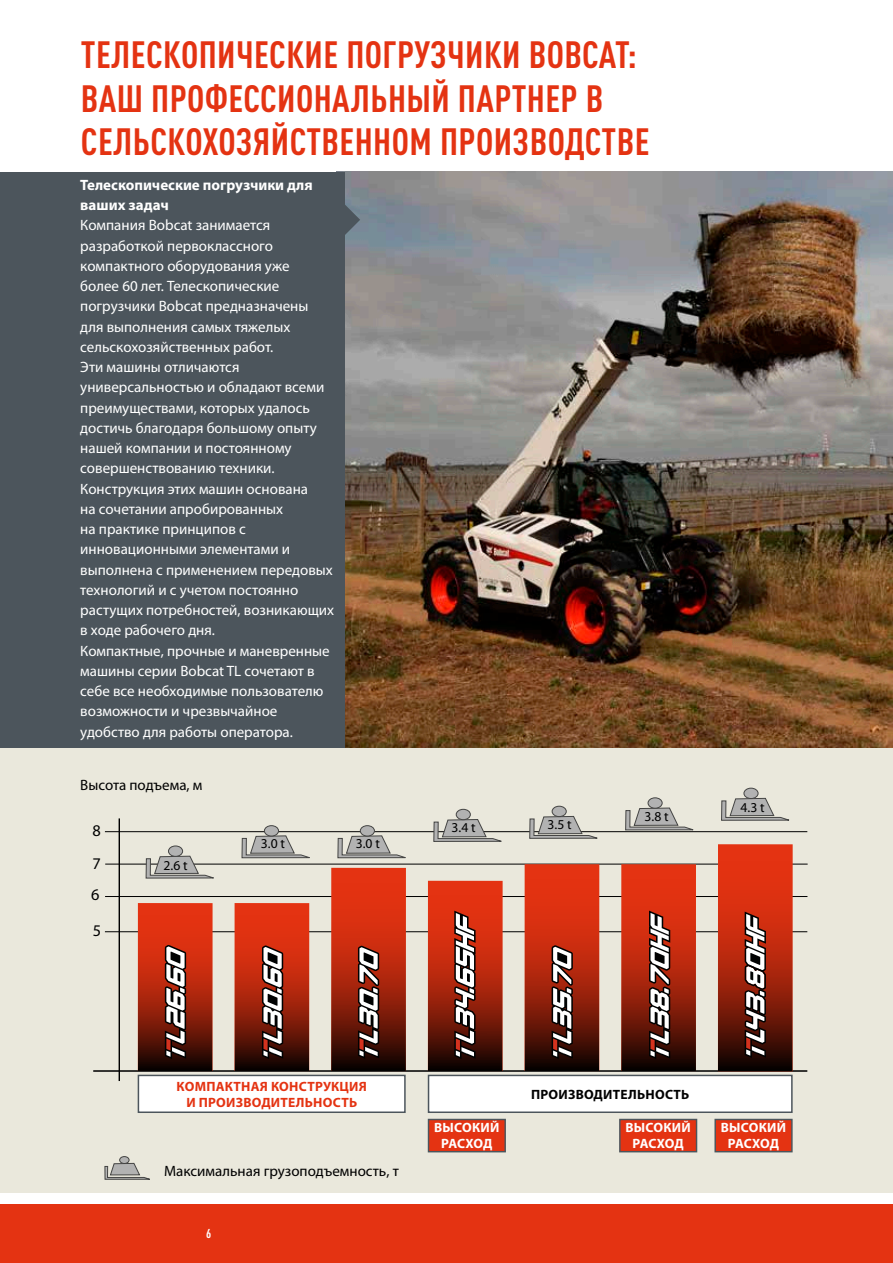
<style>
.page{position:relative;width:893px;height:1263px;background:#fff}
.page>*{position:absolute;margin:0;border:0;box-sizing:border-box;transform-origin:0 0}
.t1{font:700 condensed 37.5px/43.5px "DIN Pro";letter-spacing:.01em;color:#e43312}
.t2{font:16.35px/36px "Myriad Pro";color:#000}
.t3{font:15px/20.2px "Myriad Pro";color:#fff}
.t4{font:15px "Myriad Pro";color:#000}
.t5{font:700 15px/20.2px "Myriad Pro";color:#fff}
.t6{font:13.65px "Myriad Pro";color:#000}
.t7{font:700 13.5px/15.8px "Myriad Pro";letter-spacing:.02em;color:#e43312;text-align:center}
.t8{font:700 13.5px/15.8px "Myriad Pro";letter-spacing:.02em;color:#fff;text-align:center}
.t9{font:700 13.5px "Myriad Pro";letter-spacing:.02em;color:#000}
.t10{font:700 condensed 12.75px "DIN Pro";color:#fff}
</style>
<div class="page">
<div style="left:0;top:1204px;width:893px;height:59px;background:#e43312"></div>
<img style="left:345px;top:172px;width:548px;height:576px">
<svg style="left:345px;top:202px;width:15px;height:36px"></svg>
<div style="left:0;top:172px;width:345px;height:576px;background:#4c555c"></div>
<div style="left:0;top:748px;width:893px;height:444px;background:#eae8dc"></div>
<hr style="left:105px;top:896px;width:702px;height:1px;background:#000">
<hr style="left:105px;top:931px;width:702px;height:1px;background:#000">
<hr style="left:119px;top:818px;width:1px;height:263px;background:#000">
<hr style="left:93px;top:1070px;width:714px;height:2px;background:#000">
<svg style="left:235px;top:903px;width:74px;height:167px;background:#a3240c"></svg>
<svg style="left:262px;top:945px;width:21px;height:114px;background:#8a7673"></svg>
<svg style="left:138px;top:903px;width:75px;height:168px;background:#a2240c"></svg>
<svg style="left:165px;top:945px;width:21px;height:114px;background:#8c7a76"></svg>
<svg style="left:104px;top:1163px;width:46px;height:17px"></svg>
<div style="left:120px;top:1156px;width:9px;height:7px;background:#b2b2b2;border-radius:50%"></div>
<div style="left:119px;top:1156px;width:10px;height:8px;border:1px solid #444443;border-radius:50%"></div>
<hr style="left:105px;top:864px;width:703px;height:1px;background:#000">
<hr style="left:105px;top:831px;width:702px;height:1px;background:#000">
<svg style="left:241px;top:835px;width:69px;height:23px"></svg>
<div style="left:264px;top:826px;width:15px;height:10px;background:#b2b2b2;border-radius:50%"></div>
<div style="left:264px;top:825px;width:15px;height:11px;border:1px solid #444443;border-radius:50%"></div>
<svg style="left:145px;top:855px;width:73px;height:24px"></svg>
<div style="left:168px;top:846px;width:15px;height:10px;background:#b2b2b2;border-radius:50%"></div>
<div style="left:168px;top:846px;width:15px;height:11px;border:1px solid #444443;border-radius:50%"></div>
<svg style="left:337px;top:835px;width:69px;height:23px"></svg>
<div style="left:360px;top:826px;width:14px;height:10px;background:#b2b2b2;border-radius:50%"></div>
<div style="left:360px;top:825px;width:15px;height:11px;border:1px solid #444443;border-radius:50%"></div>
<svg style="left:625px;top:807px;width:69px;height:24px"></svg>
<div style="left:648px;top:798px;width:14px;height:10px;background:#b2b2b2;border-radius:50%"></div>
<div style="left:648px;top:797px;width:14px;height:11px;border:1px solid #444443;border-radius:50%"></div>
<svg style="left:721px;top:798px;width:69px;height:23px"></svg>
<div style="left:744px;top:788px;width:14px;height:10px;background:#b2b2b2;border-radius:50%"></div>
<div style="left:744px;top:788px;width:14px;height:11px;border:1px solid #444443;border-radius:50%"></div>
<svg style="left:529px;top:816px;width:73px;height:23px"></svg>
<div style="left:552px;top:806px;width:14px;height:10px;background:#b2b2b2;border-radius:50%"></div>
<div style="left:552px;top:806px;width:15px;height:11px;border:1px solid #444443;border-radius:50%"></div>
<svg style="left:433px;top:819px;width:73px;height:23px"></svg>
<div style="left:456px;top:809px;width:14px;height:11px;background:#b2b2b2;border-radius:50%"></div>
<div style="left:456px;top:809px;width:15px;height:11px;border:1px solid #444443;border-radius:50%"></div>
<svg style="left:428px;top:881px;width:75px;height:190px;background:#a1240d"></svg>
<svg style="left:454px;top:911px;width:22px;height:148px;background:#8f726c"></svg>
<svg style="left:525px;top:864px;width:74px;height:206px;background:#a6240c"></svg>
<svg style="left:552px;top:945px;width:21px;height:114px;background:#876f6b"></svg>
<svg style="left:621px;top:864px;width:75px;height:207px;background:#a3260f"></svg>
<svg style="left:649px;top:910px;width:21px;height:149px;background:#8f746f"></svg>
<svg style="left:331px;top:868px;width:75px;height:203px;background:#a5260e"></svg>
<svg style="left:358px;top:946px;width:21px;height:113px;background:#856e6a"></svg>
<svg style="left:718px;top:844px;width:75px;height:227px;background:#a4240c"></svg>
<svg style="left:745px;top:911px;width:21px;height:147px;background:#8d7470"></svg>
<div style="left:138px;top:1075px;width:268px;height:38px;background:#fff;border:2px solid #4c555c"></div>
<div style="left:428px;top:1075px;width:365px;height:38px;background:#fff;border:2px solid #4c555c"></div>
<hr style="left:892px;top:686px;width:1px;height:62px;background:#4c555c">
<div style="left:428px;top:1119px;width:78px;height:33px;background:#e43312;border:1px solid #4c555c"></div>
<div style="left:619px;top:1119px;width:78px;height:33px;background:#e43312;border:1px solid #4c555c"></div>
<div style="left:714px;top:1119px;width:79px;height:33px;background:#e43312;border:1px solid #4c555c"></div>
<h1 class="t1" style="left:81px;top:30px;width:570px">ТЕЛЕСКОПИЧЕСКИЕ ПОГРУЗЧИКИ BOBCAT:<br>ВАШ ПРОФЕССИОНАЛЬНЫЙ ПАРТНЕР В<br>СЕЛЬСКОХОЗЯЙСТВЕННОМ ПРОИЗВОДСТВЕ</h1>
<p class="t5" style="left:80px;top:174px;width:234px">Телескопические погрузчики для ваших задач</p>
<p class="t3" style="left:80px;top:215px;width:255px">Компания Bobcat занимается разработкой первоклассного компактного оборудования уже<br>более 60 лет. Телескопические погрузчики Bobcat предназначены для выполнения самых тяжелых сельскохозяйственных работ.<br>Эти машины отличаются универсальностью и обладают всеми преимуществами, которых удалось достичь благодаря большому опыту нашей компании и постоянному совершенствованию техники.<br>Конструкция этих машин основана<br>на сочетании апробированных<br>на практике принципов с инновационными элементами и выполнена с применением передовых технологий и с учетом постоянно растущих потребностей, возникающих в ходе рабочего дня.<br>Компактные, прочные и маневренные машины серии Bobcat TL сочетают в себе все необходимые пользователю возможности и чрезвычайное удобство для работы оператора.</p>
<p class="t4" style="left:80px;top:776px;width:124px">Высота подъема, м</p>
<p class="t2" style="left:92px;top:812px;width:10px">8</p>
<p class="t2" style="left:92px;top:845px;width:10px">7</p>
<p class="t2" style="left:91px;top:876px;width:11px">6<br>5</p>
<p class="t6" style="left:164px;top:857px;width:26px">2.6 t</p>
<p class="t6" style="left:261px;top:835px;width:26px">3.0 t</p>
<p class="t6" style="left:356px;top:835px;width:26px">3.0 t</p>
<p class="t6" style="left:452px;top:819px;width:26px">3.4 t</p>
<p class="t6" style="left:548px;top:815px;width:26px">3.5 t</p>
<p class="t6" style="left:645px;top:808px;width:26px">3.8 t</p>
<p class="t6" style="left:740px;top:799px;width:26px">4.3 t</p>
<p class="t7" style="left:177px;top:1078px;width:192px">КОМПАКТНАЯ КОНСТРУКЦИЯ<br>И ПРОИЗВОДИТЕЛЬНОСТЬ</p>
<p class="t9" style="left:531px;top:1085px;width:160px">ПРОИЗВОДИТЕЛЬНОСТЬ</p>
<p class="t8" style="left:434px;top:1119px;width:67px">ВЫСОКИЙ<br>РАСХОД</p>
<p class="t8" style="left:625px;top:1119px;width:67px">ВЫСОКИЙ<br>РАСХОД</p>
<p class="t8" style="left:721px;top:1119px;width:67px">ВЫСОКИЙ<br>РАСХОД</p>
<p class="t4" style="left:164px;top:1162px;width:236px">Максимальная грузоподъемность, т</p>
<p class="t10" style="left:206px;top:1224px;width:7px">6</p>
</div>
